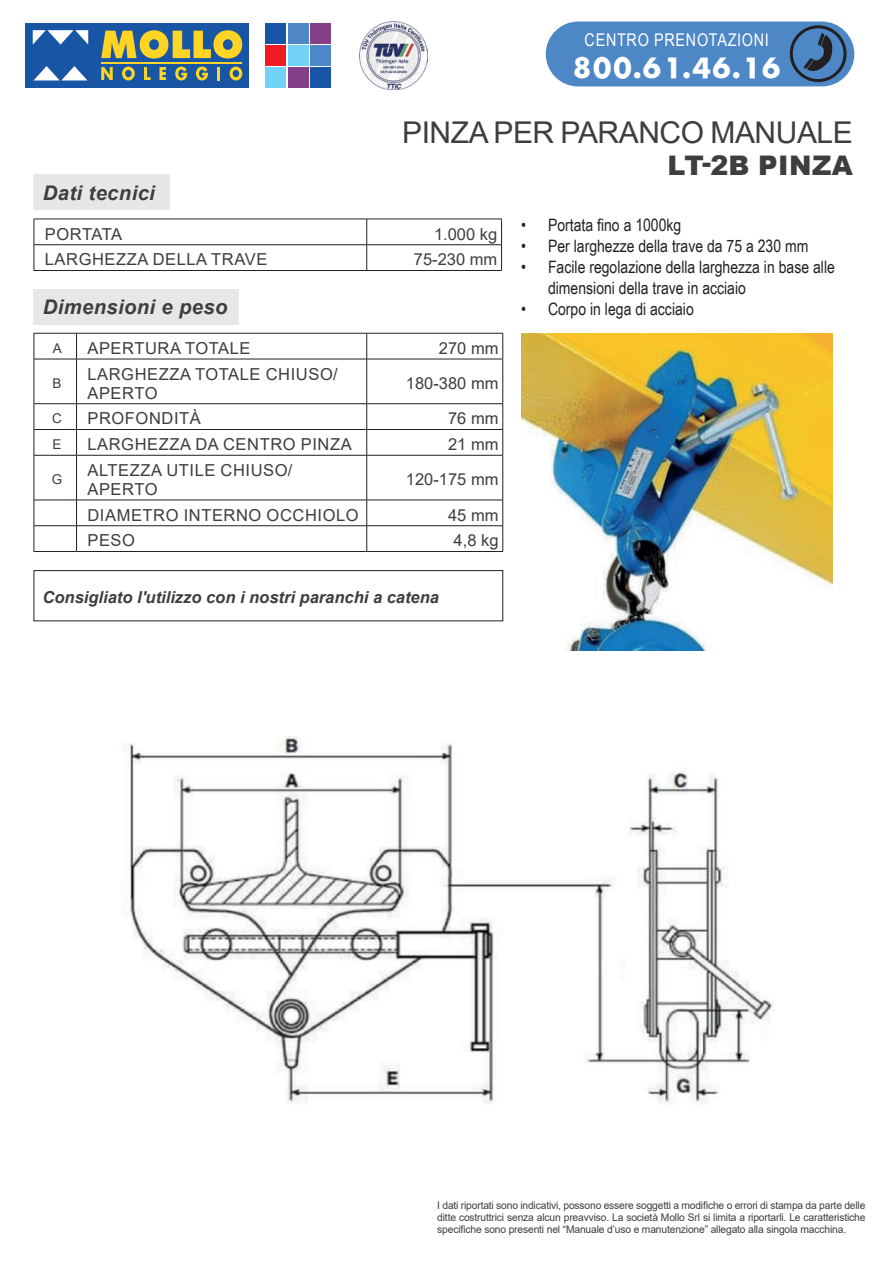
<style>
.page{position:relative;width:893px;height:1263px;background:#fff}
.page>*{position:absolute;margin:0;border:0;box-sizing:border-box;transform-origin:0 0}
.t1{font:30px "Arial";letter-spacing:-.015em;color:#3e3e3f}
.t2{font:27.3px "Futura ICG Bold";color:#fff}
.t3{font:900 27px "Arial";letter-spacing:.015em;color:#3e3e3f}
.t4{font:italic 700 20.25px "Arial";letter-spacing:.02em;color:#3e3e3f}
.t5{font:17.55px "Arial Narrow";letter-spacing:.04em;color:#fff}
.t6{font:17.1px/21px "Arial Narrow";color:#231f20}
.t7{font:16.5px/18.9px "Arial";letter-spacing:.035em;color:#3e3e3f}
.t8{font:italic 700 16.5px "Arial";color:#3e3e3f}
.t9{font:16.5px "Arial";letter-spacing:-.01em;color:#3e3e3f}
.t10{font:13.5px "Arial";color:#3e3e3f}
.t11{font:10.5px/12px "Arial";letter-spacing:-.015em;color:#3e3e3f;text-align:justify}
</style>
<div class="page">
<div style="left:266px;top:23px;width:20px;height:20px;background:#1855a4"></div>
<div style="left:310px;top:67px;width:21px;height:21px;background:#1855a4"></div>
<div style="left:288px;top:23px;width:21px;height:20px;background:#4d87c6"></div>
<div style="left:310px;top:45px;width:21px;height:21px;background:#4d87c6"></div>
<div style="left:310px;top:23px;width:21px;height:20px;background:#843f87"></div>
<div style="left:288px;top:67px;width:21px;height:21px;background:#843f87"></div>
<div style="left:288px;top:45px;width:21px;height:21px;background:#72d1f6"></div>
<div style="left:266px;top:67px;width:20px;height:21px;background:#72d1f6"></div>
<div style="left:266px;top:45px;width:20px;height:21px;background:#ee1d23"></div>
<div style="left:26px;top:23px;width:223px;height:65px;background:#1855a4"></div>
<svg style="left:101px;top:30px;width:141px;height:29px"></svg>
<svg style="left:101px;top:67px;width:12px;height:13px"></svg>
<svg style="left:122px;top:67px;width:13px;height:13px"></svg>
<svg style="left:144px;top:67px;width:7px;height:13px"></svg>
<svg style="left:159px;top:67px;width:7px;height:13px"></svg>
<svg style="left:175px;top:67px;width:12px;height:13px"></svg>
<svg style="left:196px;top:67px;width:12px;height:13px"></svg>
<svg style="left:217px;top:67px;width:3px;height:13px"></svg>
<svg style="left:230px;top:67px;width:12px;height:13px"></svg>
<hr style="left:101px;top:62px;width:141px;height:1px;background:#ffd424">
<svg style="left:34px;top:66px;width:53px;height:14px"></svg>
<svg style="left:33px;top:30px;width:55px;height:15px"></svg>
<img style="left:360px;top:22px;width:67px;height:67px">
<div style="left:34px;top:175px;width:136px;height:35px;background:#e6e7e9"></div>
<div style="left:545px;top:21px;width:310px;height:66px;background:#4d87c6;border-radius:33px"></div>
<div style="left:544px;top:20px;width:312px;height:68px;border:1px solid #fff;border-radius:33px"></div>
<svg style="left:803px;top:33px;width:34px;height:43px"></svg>
<div style="left:790px;top:25px;width:56px;height:57px;border:3px solid #231f20;border-radius:50%"></div>
<svg style="left:34px;top:219px;width:468px;height:51px"></svg>
<hr style="left:34px;top:270px;width:333px;height:1px;background:#231f20">
<hr style="left:367px;top:270px;width:135px;height:1px;background:#231f20">
<div style="left:34px;top:289px;width:205px;height:35px;background:#e6e7e9"></div>
<svg style="left:35px;top:358px;width:468px;height:193px"></svg>
<hr style="left:34px;top:333px;width:43px;height:1px;background:#231f20">
<svg style="left:34px;top:333px;width:1px;height:26px"></svg>
<hr style="left:77px;top:333px;width:290px;height:1px;background:#231f20">
<svg style="left:76px;top:333px;width:1px;height:26px"></svg>
<hr style="left:34px;top:359px;width:43px;height:1px;background:#231f20">
<hr style="left:34px;top:359px;width:1px;height:44px;background:#231f20">
<hr style="left:77px;top:359px;width:290px;height:1px;background:#231f20">
<hr style="left:76px;top:359px;width:1px;height:44px;background:#231f20">
<hr style="left:34px;top:403px;width:43px;height:1px;background:#231f20">
<hr style="left:77px;top:403px;width:290px;height:1px;background:#231f20">
<hr style="left:34px;top:429px;width:43px;height:1px;background:#231f20">
<svg style="left:34px;top:404px;width:1px;height:51px"></svg>
<hr style="left:77px;top:429px;width:290px;height:1px;background:#231f20">
<svg style="left:76px;top:404px;width:1px;height:51px"></svg>
<svg style="left:366px;top:333px;width:138px;height:122px"></svg>
<hr style="left:34px;top:455px;width:43px;height:1px;background:#231f20">
<hr style="left:34px;top:455px;width:1px;height:45px;background:#231f20">
<hr style="left:77px;top:455px;width:290px;height:1px;background:#231f20">
<hr style="left:76px;top:455px;width:1px;height:45px;background:#231f20">
<hr style="left:367px;top:455px;width:136px;height:1px;background:#231f20">
<hr style="left:366px;top:455px;width:1px;height:45px;background:#231f20">
<hr style="left:503px;top:455px;width:1px;height:45px;background:#231f20">
<hr style="left:34px;top:500px;width:43px;height:1px;background:#231f20">
<hr style="left:77px;top:500px;width:290px;height:1px;background:#231f20">
<hr style="left:367px;top:500px;width:136px;height:1px;background:#231f20">
<hr style="left:34px;top:525px;width:43px;height:1px;background:#231f20">
<svg style="left:34px;top:500px;width:1px;height:51px"></svg>
<hr style="left:77px;top:525px;width:290px;height:1px;background:#231f20">
<svg style="left:76px;top:500px;width:1px;height:51px"></svg>
<hr style="left:367px;top:525px;width:136px;height:1px;background:#231f20">
<svg style="left:366px;top:500px;width:1px;height:51px"></svg>
<svg style="left:503px;top:500px;width:1px;height:51px"></svg>
<hr style="left:34px;top:551px;width:43px;height:1px;background:#231f20">
<hr style="left:77px;top:551px;width:290px;height:1px;background:#231f20">
<hr style="left:367px;top:551px;width:136px;height:1px;background:#231f20">
<div style="left:34px;top:570px;width:469px;height:51px;border:1px solid #231f20"></div>
<img style="left:521px;top:333px;width:311px;height:317px">
<svg style="left:122px;top:736px;width:652px;height:368px"></svg>
<h3 class="t5" style="left:585px;top:27px;width:186px">CENTRO PRENOTAZIONI</h3>
<h2 class="t2" style="left:572px;top:49px;width:211px">800.61.46.16</h2>
<h1 class="t1" style="left:402px;top:112px;width:452px">PINZA PER PARANCO MANUALE</h1>
<h3 class="t4" style="left:43px;top:179px;width:114px">Dati tecnici</h3>
<h3 class="t9" style="left:45px;top:222px;width:79px">PORTATA</h3>
<h3 class="t7" style="left:434px;top:224px;width:65px">1.000 kg</h3>
<h3 class="t7" style="left:45px;top:250px;width:224px">LARGHEZZA DELLA TRAVE</h3>
<h3 class="t7" style="left:414px;top:250px;width:85px">75-230 mm</h3>
<h3 class="t3" style="left:667px;top:146px;width:187px">LT-2B PINZA</h3>
<h3 class="t6" style="left:521px;top:214px;width:162px">• Portata fino a 1000kg</h3>
<h3 class="t6" style="left:521px;top:235px;width:289px">• Per larghezze della trave da 75 a 230 mm</h3>
<h3 class="t6" style="left:548px;top:256px;width:288px;text-indent:-27px">• Facile regolazione della larghezza in base alle dimensioni della trave in acciaio</h3>
<h3 class="t4" style="left:43px;top:293px;width:186px">Dimensioni e peso</h3>
<h3 class="t6" style="left:521px;top:298px;width:174px">• Corpo in lega di acciaio</h3>
<p class="t10" style="left:53px;top:339px;width:11px">A</p>
<h3 class="t7" style="left:87px;top:338px;width:165px">APERTURA TOTALE</h3>
<h3 class="t7" style="left:439px;top:338px;width:61px">270 mm</h3>
<p class="t10" style="left:53px;top:374px;width:11px">B</p>
<h3 class="t7" style="left:87px;top:364px;width:252px">LARGHEZZA TOTALE CHIUSO/<br>APERTO</h3>
<h3 class="t7" style="left:406px;top:374px;width:94px">180-380 mm</h3>
<p class="t10" style="left:52px;top:409px;width:11px">C</p>
<h3 class="t7" style="left:87px;top:409px;width:115px">PROFONDITÀ</h3>
<h3 class="t7" style="left:448px;top:409px;width:52px">76 mm</h3>
<p class="t10" style="left:53px;top:435px;width:11px">E</p>
<h3 class="t7" style="left:87px;top:435px;width:266px">LARGHEZZA DA CENTRO PINZA</h3>
<h3 class="t7" style="left:448px;top:435px;width:52px">21 mm</h3>
<p class="t10" style="left:52px;top:470px;width:12px">G</p>
<h3 class="t7" style="left:87px;top:460px;width:207px">ALTEZZA UTILE CHIUSO/<br>APERTO</h3>
<h3 class="t7" style="left:406px;top:470px;width:94px">120-175 mm</h3>
<h3 class="t7" style="left:87px;top:505px;width:273px">DIAMETRO INTERNO OCCHIOLO</h3>
<h3 class="t7" style="left:448px;top:505px;width:52px">45 mm</h3>
<h3 class="t7" style="left:87px;top:531px;width:49px">PESO</h3>
<h3 class="t7" style="left:454px;top:531px;width:46px">4,8 kg</h3>
<h3 class="t8" style="left:43px;top:587px;width:398px">Consigliato l'utilizzo con i nostri paranchi a catena</h3>
<p class="t11" style="left:437px;top:1200px;width:430px">I dati riportati sono indicativi, possono essere soggetti a modifiche o errori di stampa da parte delle ditte costruttrici senza alcun preavviso. La società Mollo Srl si limita a riportarli. Le caratteristiche specifiche sono presenti nel “Manuale d’uso e manutenzione” allegato alla singola macchina.</p>
</div>
